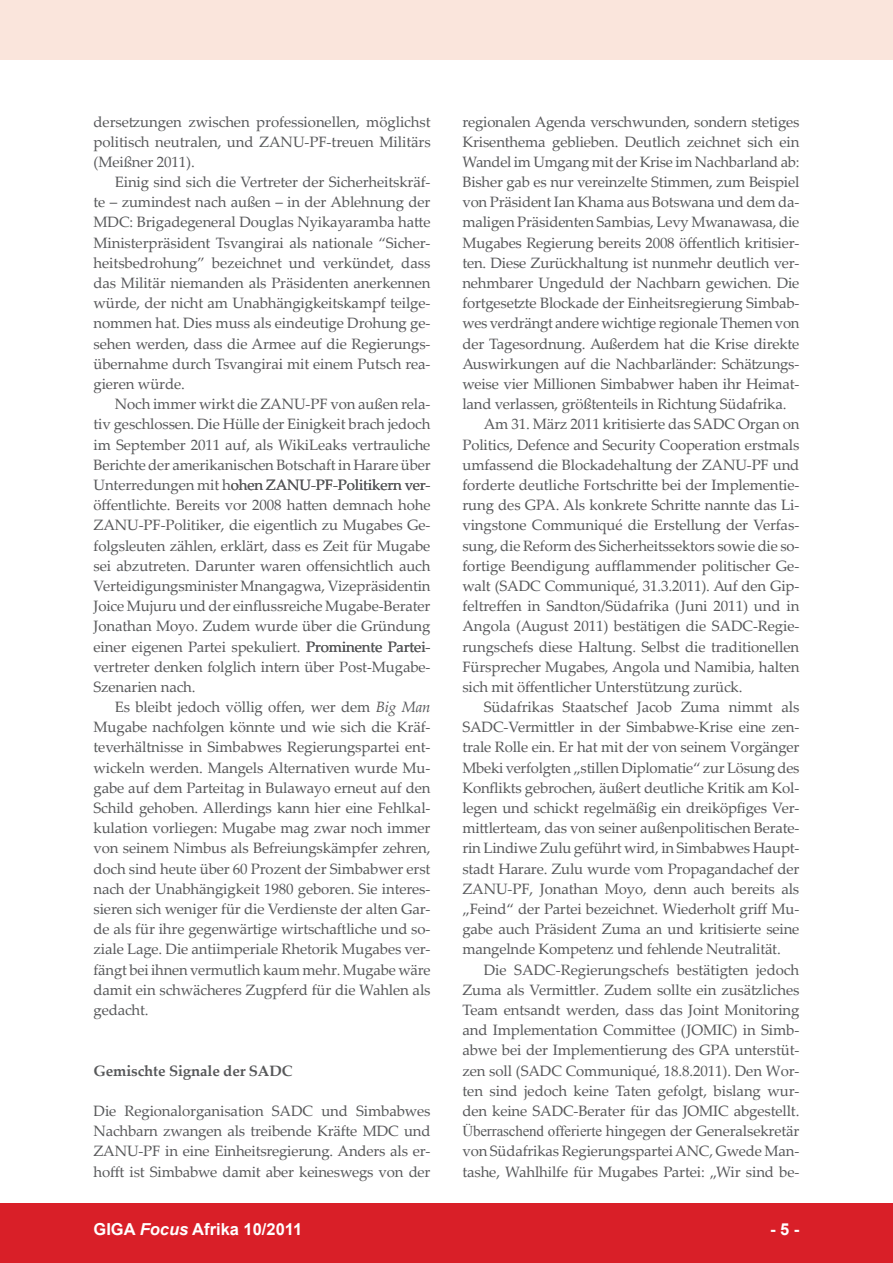
<style>
.page{position:relative;width:893px;height:1263px;background:#fff}
.page>*{position:absolute;margin:0;border:0;box-sizing:border-box;transform-origin:0 0}
.t1{font:700 16.5px "Arial";color:#fff}
.foc__text_fliesstext{font:15px/20.2px "Palatino Linotype";letter-spacing:-.01em;color:#57585a;text-align:justify}
.foc__text_1__absatz{font:15px/20.2px "Palatino Linotype";letter-spacing:-.015em;color:#57585a;text-align:justify}
.foc__text_ueberschri{font:700 15px "Palatino Linotype";letter-spacing:-.01em;color:#57585a}
.s1{font-style:italic}
.s2{font-family:"Times New Roman"}
</style>
<div class="page">
<div style="left:0;top:1203px;width:893px;height:60px;background:#d91f28"></div>
<div style="left:0;top:0;width:893px;height:60px;background:#fae5dc"></div>
<p class="foc__text_fliesstext" style="left:94px;top:111px;width:339px">dersetzungen zwischen professionellen, möglichst politisch neutralen, und ZANU-PF-treuen Militärs (Meißner 2011).</p>
<p class="foc__text_fliesstext" style="left:94px;top:171px;width:338px;text-indent:21px">Einig sind sich die Vertreter der Sicherheitskräf&shy;te – zumindest nach außen – in der Ablehnung der MDC: Brigadegeneral Douglas Nyikayaramba hatte Ministerpräsident Tsvangirai als nationale “Sicher&shy;heitsbedrohung” bezeichnet und verkündet, dass das Militär niemanden als Präsidenten anerkennen würde, der nicht am Unabhängigkeitskampf teilge&shy;nommen hat. Dies muss als eindeutige Drohung ge&shy;sehen werden, dass die Armee auf die Regierungs&shy;übernahme durch Tsvangirai mit einem Putsch rea&shy;gieren würde.</p>
<p class="foc__text_fliesstext" style="left:94px;top:393px;width:339px;text-indent:21px">Noch immer wirkt die ZANU-PF von außen rela&shy;tiv geschlossen. Die Hülle der Einigkeit brach jedoch im September 2011 auf, als WikiLeaks vertrauliche Berichte der amerikanischen Botschaft in Harare über Unterredungen mit hohen ZANU-PF-Politikern ver&shy;öffentlichte. Bereits vor 2008 hatten demnach hohe ZANU-PF-Politiker, die eigentlich zu Mugabes Ge&shy;folgsleuten zählen, erklärt, dass es Zeit für Mugabe sei abzutreten. Darunter waren offensichtlich auch Verteidigungsminister Mnangagwa, Vizepräsidentin Joice Mujuru und der einflussreiche Mugabe-Berater Jonathan Moyo. Zudem wurde über die Gründung einer eigenen Partei spekuliert. Prominente Partei&shy;vertreter denken folglich intern über Post-Mugabe-Szenarien nach.</p>
<p class="foc__text_fliesstext" style="left:94px;top:696px;width:339px;text-indent:21px">Es bleibt jedoch völlig offen, wer dem <span class="s1">Big Man </span>Mugabe nachfolgen könnte und wie sich die Kräf&shy;teverhältnisse in Simbabwes Regierungspartei ent&shy;wickeln werden. Mangels Alternativen wurde Mu&shy;gabe auf dem Parteitag in Bulawayo erneut auf den Schild gehoben. Allerdings kann hier eine Fehlkal&shy;kulation vorliegen: Mugabe mag zwar noch immer von seinem Nimbus als Befreiungskämpfer zehren, doch sind heute über 60 Prozent der Simbabwer erst nach der Unabhängigkeit 1980 geboren. Sie interes&shy;sieren sich weniger für die Verdienste der alten Gar&shy;de als für ihre gegenwärtige wirtschaftliche und so&shy;ziale Lage. Die antiimperiale Rhetorik Mugabes ver&shy;fängt bei ihnen vermutlich kaum mehr. Mugabe wäre damit ein schwächeres Zugpferd für die Wahlen als gedacht.</p>
<p class="foc__text_ueberschri" style="left:94px;top:1060px;width:201px">Gemischte Signale der SADC</p>
<p class="foc__text_1__absatz" style="left:94px;top:1100px;width:338px">Die Regionalorganisation SADC und Simbabwes Nachbarn zwangen als treibende Kräfte MDC und ZANU-PF in eine Einheitsregierung. Anders als er&shy;hofft ist Simbabwe damit aber keineswegs von der</p>
<p class="foc__text_1__absatz" style="left:462px;top:111px;width:339px">regionalen Agenda verschwunden, sondern stetiges Krisenthema geblieben. Deutlich zeichnet sich ein Wandel im Umgang mit der Krise im Nachbarland ab:<br>Bisher gab es nur vereinzelte Stimmen, zum Beispiel von Präsident Ian Khama aus Botswana und dem da&shy;maligen Präsidenten Sambias, Levy Mwanawasa, die Mugabes Regierung bereits 2008 öffentlich kritisier&shy;ten. Diese Zurückhaltung ist nunmehr deutlich ver&shy;nehmbarer Ungeduld der Nachbarn gewichen. Die fortgesetzte Blockade der Einheitsregierung Simbab&shy;wes verdrängt andere wichtige regionale Themen von der Tagesordnung. Außerdem hat die Krise direkte Auswirkungen auf die Nachbarländer: Schätzungs&shy;weise vier Millionen Simbabwer haben ihr Heimat&shy;land verlassen, größtenteils in Richtung Südafrika.</p>
<p class="foc__text_fliesstext" style="left:462px;top:414px;width:338px;text-indent:21px">Am 31. März 2011 kritisierte das SADC Organ on Politics, Defence and Security Cooperation erstmals umfassend die Blockadehaltung der ZANU-PF und forderte deutliche Fortschritte bei der Implementie&shy;rung des GPA. Als konkrete Schritte nannte das Li&shy;vingstone Communiqué die Erstellung der Verfas&shy;sung, die Reform des Sicherheitssektors sowie die so&shy;fortige Beendigung aufflammender politischer Ge&shy;walt (SADC Communiqué, 31.3.2011). Auf den Gip&shy;feltreffen in Sandton/Südafrika (Juni 2011) und in Angola (August 2011) bestätigen die SADC-Regie&shy;rungschefs diese Haltung. Selbst die traditionellen Fürsprecher Mugabes, Angola und Namibia, halten sich mit öffentlicher Unterstützung zurück.</p>
<p class="foc__text_fliesstext" style="left:462px;top:696px;width:339px;text-indent:21px">Südafrikas Staatschef Jacob Zuma nimmt als SADC-Vermittler in der Simbabwe-Krise eine zen&shy;trale Rolle ein. Er hat mit der von seinem Vorgänger Mbeki verfolgten „stillen Diplomatie“ zur Lösung des Konflikts gebrochen, äußert deutliche Kritik am Kol&shy;legen und schickt regelmäßig ein dreiköpfiges Ver&shy;mittlerteam, das von seiner außenpolitischen Berate&shy;rin Lindiwe Zulu geführt wird, in Simbabwes Haupt&shy;stadt Harare. Zulu wurde vom Propagandachef der ZANU-PF, Jonathan Moyo, denn auch bereits als „Feind“ der Partei bezeichnet. Wiederholt griff Mu&shy;gabe auch Präsident Zuma an und kritisierte seine mangelnde Kompetenz und fehlende Neutralität.</p>
<p class="foc__text_fliesstext" style="left:462px;top:959px;width:339px;text-indent:21px">Die SADC-Regierungschefs bestätigten jedoch Zuma als Vermittler. Zudem sollte ein zusätzliches Team entsandt werden, dass das Joint Monitoring and Implementation Committee (JOMIC) in Simb&shy;abwe bei der Implementierung des GPA unterstüt&shy;zen soll (SADC Communiqué, 18.8.2011). Den Wor&shy;ten sind jedoch keine Taten gefolgt, bislang wur&shy;den keine SADC-Berater für das JOMIC abgestellt.<br><span class="s2">Überraschend offerierte</span> hingegen der Generalsekretär von Südafrikas Regierungspartei ANC, Gwede Man&shy;tashe, Wahlhilfe für Mugabes Partei: „Wir sind be-</p>
<p class="t1" style="left:94px;top:1218px;width:210px">GIGA <span class="s1">Focus</span> Afrika 10/2011</p>
<p class="t1" style="left:770px;top:1218px;width:31px">- 5 -</p>
</div>
